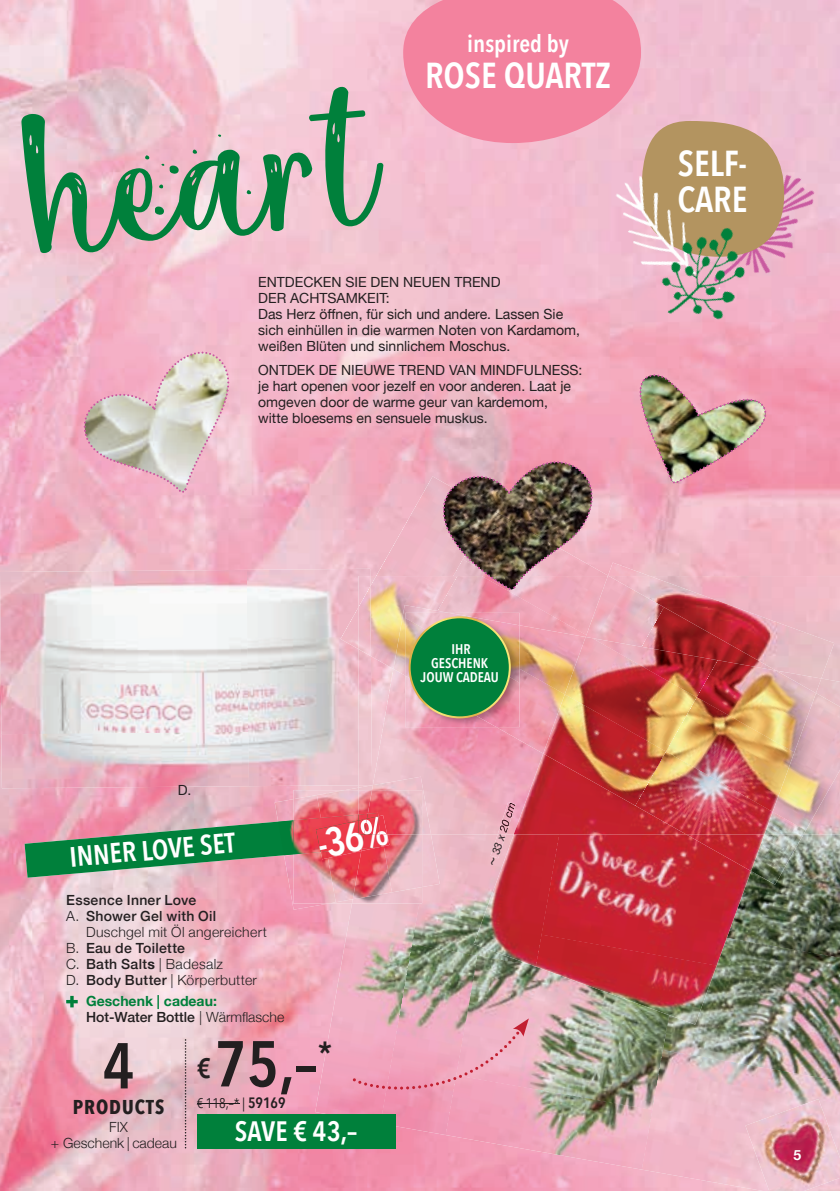
<style>
.page{position:relative;width:840px;height:1191px;background:#fff}
.page>*{position:absolute;margin:0;border:0;box-sizing:border-box;transform-origin:0 0}
.t1{font:italic 300px "Reindeer Christmas Personal Use";color:#00803b}
.t2{font:600 64px "Avenir Next Condensed";color:#231f20}
.t3{font:600 40px "Avenir Next Condensed";color:#fff}
.t4{font:600 36px/36px "Avenir Next Condensed";color:#fff}
.t5{font:600 28px "Avenir Next Condensed";color:#fff}
.t6{font:600 28px "Avenir Next Condensed";color:#231f20}
.t7{font:600 24px "Avenir Next Condensed";color:#fff}
.t8{font:700 20px "Avenir Next Condensed";letter-spacing:.05em;color:#231f20}
.t9{font:14px/16px "Helvetica Neue";color:#231f20}
.t10{font:300 14px "Helvetica Neue";letter-spacing:.02em;color:#231f20}
.t11{font:500 14px "Helvetica Neue";letter-spacing:.02em;color:#231f20}
.t12{font:700 14px/16px "Helvetica Neue";color:#00803b}
.t13{font:600 14px/14px "Avenir Next Condensed";color:#fff;text-align:center}
.t14{font:300 14px/16px "Helvetica Neue";color:#231f20}
.t15{font:14px "Avenir Next Condensed";color:#231f20}
.t16{font:700 14px "Helvetica Neue";color:#fff}
.s1{font-weight:300}
.s2{font-weight:500}
.s3{font-weight:700}
.s4{font-weight:500;color:#231f20}
.s5{font-weight:300;font-style:italic;color:#231f20}
.s6{font-weight:300;color:#231f20}
.s7{font-weight:600;font-size:15px}
</style>
<div class="page">
<img style="left:0;top:0;width:839px;height:1191px">
<svg style="left:84px;top:351px;width:145px;height:142px;background:#dfc0c4"></svg>
<img style="left:639px;top:374px;width:126px;height:109px">
<img style="left:0;top:570px;width:246px;height:164px">
<img style="left:246px;top:569px;width:124px;height:217px">
<img style="left:1px;top:732px;width:248px;height:56px">
<img style="left:783px;top:154px;width:56px;height:163px">
<svg style="left:403px;top:0;width:380px;height:257px;background:#eda6b6"></svg>
<img style="left:605px;top:155px;width:115px;height:150px">
<img style="left:643px;top:198px;width:140px;height:153px">
<img style="left:750px;top:834px;width:89px;height:103px">
<img style="left:431px;top:834px;width:42px;height:110px">
<img style="left:315px;top:887px;width:116px;height:227px">
<img style="left:669px;top:937px;width:170px;height:112px">
<img style="left:477px;top:966px;width:192px;height:109px">
<img style="left:380px;top:944px;width:97px;height:191px">
<img style="left:641px;top:1049px;width:198px;height:142px">
<img style="left:445px;top:1075px;width:207px;height:94px">
<img style="left:745px;top:1099px;width:94px;height:92px">
<svg style="left:66px;top:996px;width:12px;height:11px"></svg>
<hr style="left:197px;top:1103px;width:42px;height:1px;background:#231f20">
<div style="left:197px;top:1114px;width:198px;height:34px;background:#00803b"></div>
<svg style="left:352px;top:1018px;width:176px;height:71px;background:#eea6bc"></svg>
<svg style="left:185px;top:1039px;width:1px;height:109px"></svg>
<img style="left:352px;top:892px;width:70px;height:11px">
<img style="left:344px;top:787px;width:14px;height:3px">
<img style="left:422px;top:834px;width:17px;height:53px">
<img style="left:274px;top:799px;width:19px;height:14px">
<img style="left:284px;top:877px;width:44px;height:32px">
<img style="left:293px;top:795px;width:23px;height:18px">
<img style="left:316px;top:790px;width:42px;height:23px">
<img style="left:293px;top:877px;width:42px;height:26px">
<img style="left:328px;top:877px;width:33px;height:25px">
<img style="left:352px;top:851px;width:40px;height:48px">
<img style="left:383px;top:834px;width:39px;height:58px">
<img style="left:381px;top:834px;width:8px;height:17px">
<img style="left:607px;top:562px;width:42px;height:14px">
<img style="left:559px;top:834px;width:191px;height:131px">
<img style="left:473px;top:834px;width:86px;height:132px">
<img style="left:535px;top:934px;width:181px;height:90px">
<img style="left:833px;top:576px;width:6px;height:102px">
<img style="left:820px;top:678px;width:19px;height:15px">
<img style="left:663px;top:576px;width:170px;height:102px">
<img style="left:815px;top:670px;width:5px;height:23px">
<img style="left:358px;top:656px;width:14px;height:157px">
<img style="left:372px;top:669px;width:141px;height:165px">
<img style="left:497px;top:802px;width:16px;height:32px">
<img style="left:372px;top:776px;width:59px;height:58px">
<img style="left:367px;top:790px;width:55px;height:44px">
<svg style="left:25px;top:813px;width:356px;height:64px;background:#898370"></svg>
<img style="left:358px;top:818px;width:6px;height:16px">
<img style="left:364px;top:815px;width:23px;height:19px">
<img style="left:364px;top:816px;width:15px;height:18px">
<img style="left:513px;top:753px;width:122px;height:81px">
<img style="left:358px;top:576px;width:12px;height:10px">
<img style="left:805px;top:830px;width:34px;height:4px">
<img style="left:592px;top:548px;width:15px;height:28px">
<div style="left:376px;top:496px;width:66px;height:80px;background:#efb7c6"></div>
<img style="left:340px;top:607px;width:18px;height:42px">
<img style="left:750px;top:834px;width:53px;height:50px">
<img style="left:685px;top:834px;width:79px;height:37px">
<img style="left:457px;top:590px;width:128px;height:35px">
<img style="left:370px;top:576px;width:87px;height:93px">
<img style="left:442px;top:461px;width:150px;height:129px">
<img style="left:358px;top:586px;width:12px;height:70px">
<img style="left:794px;top:693px;width:45px;height:137px">
<img style="left:519px;top:625px;width:66px;height:43px">
<img style="left:393px;top:605px;width:55px;height:70px">
<img style="left:772px;top:811px;width:33px;height:23px">
<img style="left:496px;top:668px;width:68px;height:85px">
<img style="left:663px;top:607px;width:112px;height:53px">
<img style="left:585px;top:576px;width:78px;height:61px">
<img style="left:717px;top:660px;width:98px;height:92px">
<img style="left:696px;top:638px;width:21px;height:59px">
<img style="left:696px;top:697px;width:98px;height:115px">
<img style="left:564px;top:637px;width:132px;height:114px">
<img style="left:635px;top:751px;width:137px;height:83px">
<img style="left:543px;top:694px;width:122px;height:111px">
<img style="left:405px;top:613px;width:114px;height:5px">
<img style="left:405px;top:618px;width:114px;height:109px">
<svg style="left:408px;top:616px;width:102px;height:102px;background:#3d8b55"></svg>
<svg style="left:490px;top:857px;width:4px;height:8px"></svg>
<h3 class="t7" style="left:467px;top:23px;width:103px">inspired by</h3>
<h3 class="t4" style="left:425px;top:56px;width:187px">ROSE QUARTZ</h3>
<h1 class="t1" style="left:17px;top:-34px;width:347px;rotate:-5deg">heart</h1>
<p class="t9" style="left:258px;top:274px;width:323px">ENTDECKEN SIE DEN NEUEN TREND<br>DER ACHTSAMKEIT:<br>Das Herz öffnen, für sich und andere. Lassen Sie sich einhüllen in die warmen Noten von Kardamom, weißen Blüten und sinnlichem Moschus.</p>
<p class="t9" style="left:258px;top:362px;width:325px">ONTDEK DE NIEUWE TREND VAN MINDFULNESS: je hart openen voor jezelf en voor anderen. Laat je omgeven door de warme geur van kardemom,<br>witte bloesems en sensuele muskus.</p>
<h3 class="t4" style="left:677px;top:145px;width:71px">SELF-<br>CARE</h3>
<p class="t13" style="left:420px;top:642px;width:80px">IHR<br>GESCHENK<br>JOUW CADEAU</p>
<p class="t9" style="left:178px;top:783px;width:15px">D.</p>
<h3 class="t5" style="left:67px;top:833px;width:168px;rotate:-5deg">INNER LOVE SET</h3>
<h3 class="t3" style="left:310px;top:811px;width:73px;rotate:-12deg">-36%</h3>
<p class="t11" style="left:66px;top:888px;width:132px">Essence Inner Love</p>
<p class="t11" style="left:66px;top:904px;width:151px"><span class="s1">A.</span> Shower Gel with Oil</p>
<p class="t10" style="left:86px;top:920px;width:182px">Duschgel mit Öl angereichert</p>
<p class="t11" style="left:66px;top:936px;width:120px"><span class="s1">B.</span> Eau de Toilette</p>
<p class="t10" style="left:66px;top:952px;width:158px">C. <span class="s2">Bath Salt</span><span class="s3">s</span> | Badesalz</p>
<p class="t10" style="left:66px;top:968px;width:192px">D. <span class="s2">Body Butter</span> | Körperbutter</p>
<p class="t12" style="left:86px;top:993px;width:200px">Geschenk | cadeau:<br><span class="s4">Hot-Water Bottle</span> <span class="s5">|</span> <span class="s6">Wärmflasche</span></p>
<h3 class="t6" style="left:197px;top:1044px;width:15px">€</h3>
<h2 class="t2" style="left:215px;top:1008px;width:119px">75,–<sup>*</sup></h2>
<p class="t15" style="left:197px;top:1091px;width:90px">€ 118,–* | <span class="s7">59169</span></p>
<h3 class="t5" style="left:235px;top:1107px;width:124px">SAVE € 43,–</h3>
<h2 class="t2" style="left:102px;top:1010px;width:33px">4</h2>
<h3 class="t8" style="left:73px;top:1095px;width:93px">PRODUCTS</h3>
<p class="t14" style="left:51px;top:1118px;width:127px;text-indent:58px">FIX<br>+ Geschenk | cadeau</p>
<p class="t16" style="left:793px;top:1144px;width:9px">5</p>
</div>
